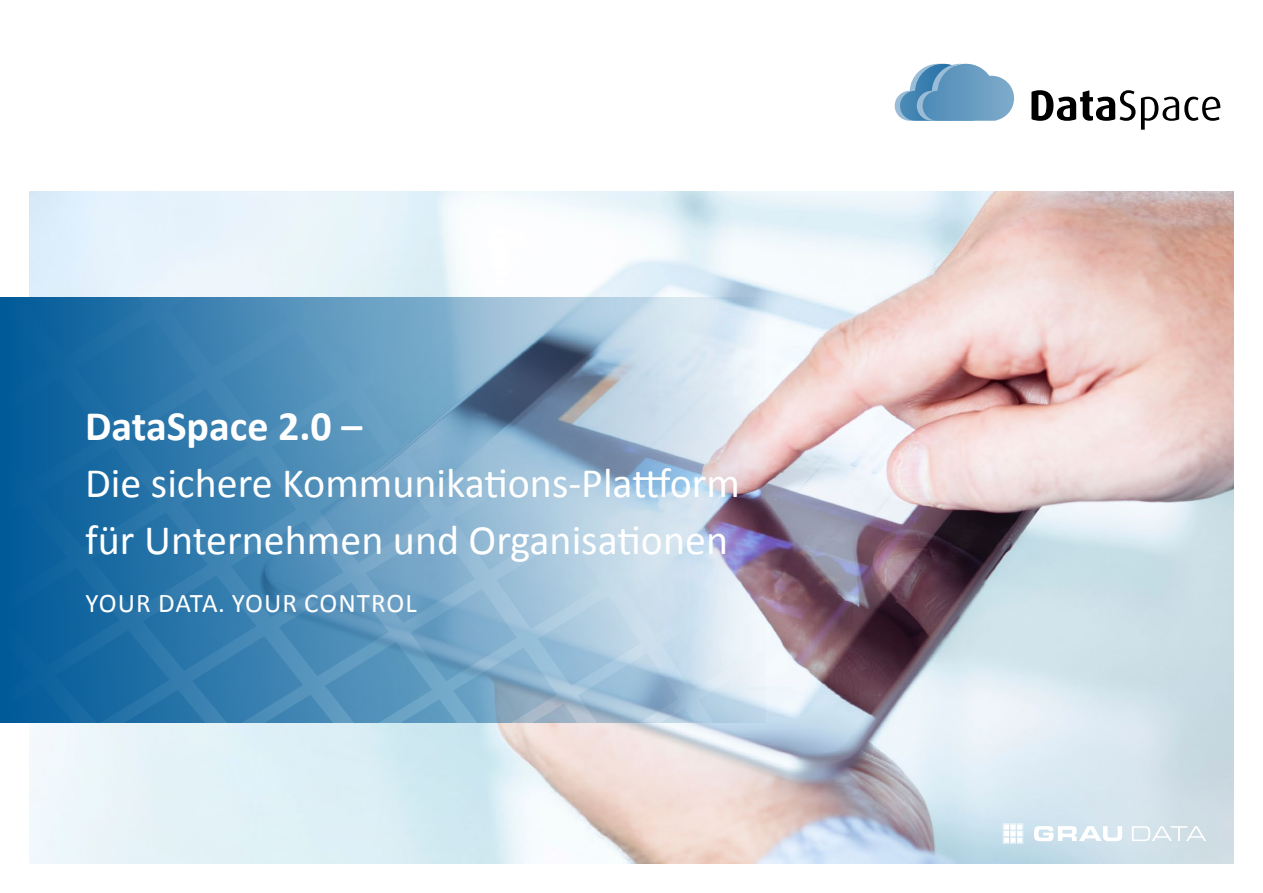
<style>
.page{position:relative;width:1263px;height:893px;background:#fff}
.page>*{position:absolute;margin:0;border:0;box-sizing:border-box;transform-origin:0 0}
.t1{font:42px/57px "Calibri";color:#fff}
.t2{font:700 42px "Calibri";color:#fff}
.t3{font:27px "Calibri";letter-spacing:.04em;color:#fff}
</style>
<div class="page">
<img style="left:30px;top:191px;width:1203px;height:672px">
<svg style="left:1034px;top:826px;width:88px;height:15px"></svg>
<svg style="left:1132px;top:826px;width:74px;height:15px"></svg>
<svg style="left:1002px;top:823px;width:21px;height:21px"></svg>
<svg style="left:1031px;top:90px;width:104px;height:31px"></svg>
<svg style="left:1141px;top:97px;width:79px;height:33px"></svg>
<svg style="left:895px;top:64px;width:119px;height:57px"></svg>
<svg style="left:0;top:298px;width:765px;height:425px;background:#679bbf"></svg>
<p class="t2" style="left:85px;top:399px;width:279px">DataSpace 2.0 –</p>
<p class="t1" style="left:85px;top:454px;width:657px">Die sichere Kommunikations-Plattform für Unternehmen und Organisationen</p>
<p class="t3" style="left:86px;top:586px;width:333px">Your Data. Your Control</p>
</div>
